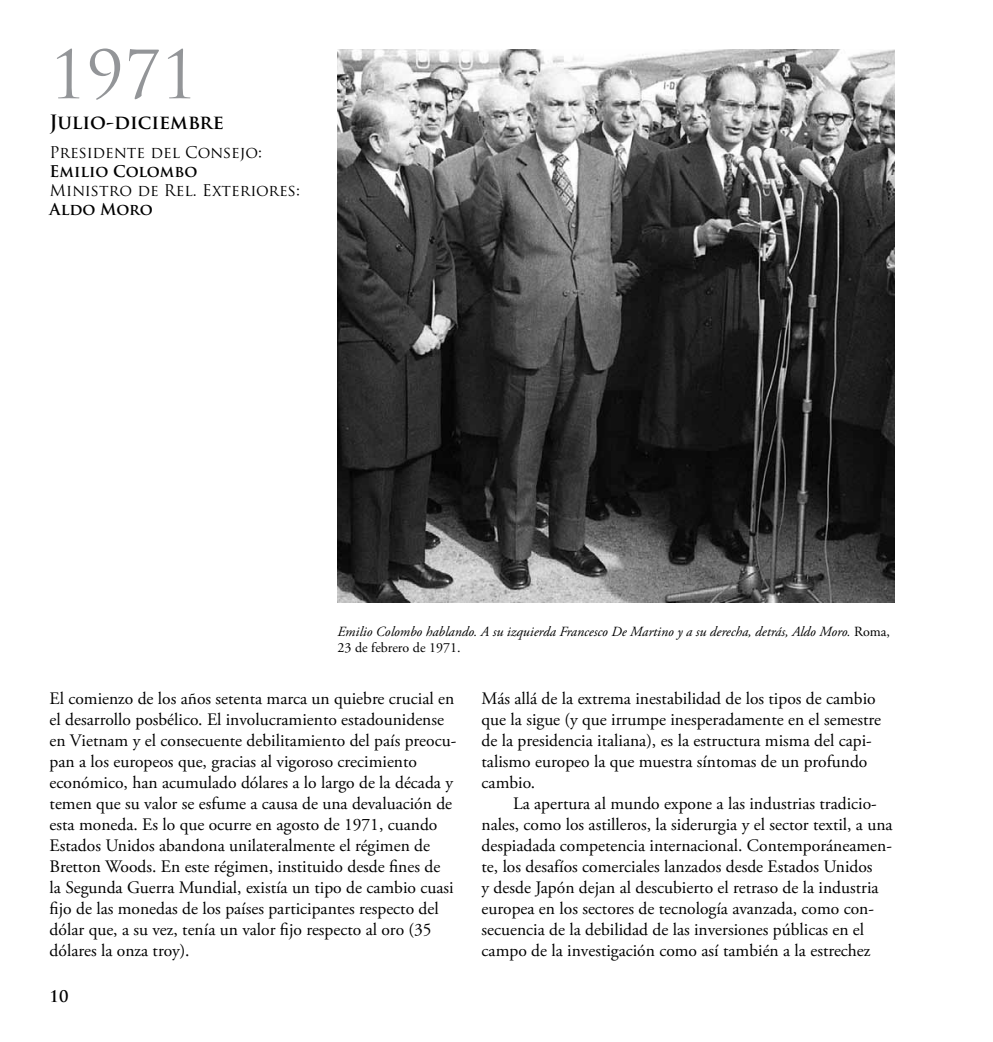
<style>
.page{position:relative;width:993px;height:1042px;background:#fff}
.page>*{position:absolute;margin:0;border:0;box-sizing:border-box;transform-origin:0 0}
.t1{font:64.75px "Trajan Pro";color:#939598}
.t2{font:700 19.25px "Trajan Pro";color:#000}
.t3{font:17.5px/21px "Adobe Garamond Pro";color:#000}
.t4{font:15.75px "Trajan Pro";color:#000}
.t5{font:700 15.75px "Trajan Pro";color:#000}
.t6{font:italic 14px/15.4px "Adobe Garamond Pro";color:#000}
.s1{font-style:normal}
</style>
<div class="page">
<img style="left:337px;top:50px;width:557px;height:553px">
<h1 class="t1" style="left:50px;top:34px;width:149px">1971</h1>
<p class="t2" style="left:50px;top:110px;width:176px">Julio-diciembre</p>
<p class="t4" style="left:50px;top:142px;width:214px">Presidente del Consejo:</p>
<p class="t5" style="left:50px;top:161px;width:149px">Emilio Colombo</p>
<p class="t4" style="left:50px;top:180px;width:252px">Ministro de Rel. Exteriores:</p>
<p class="t5" style="left:50px;top:199px;width:105px">Aldo Moro</p>
<p class="t6" style="left:337px;top:624px;width:553px">Emilio Colombo hablando. A su izquierda Francesco De Martino y a su derecha, detrás, Aldo Moro. <span class="s1">Roma,<br>23 de febrero de 1971.</span></p>
<p class="t3" style="left:50px;top:689px;width:408px">El comienzo de los años setenta marca un quiebre crucial en el desarrollo posbélico. El involucramiento estadounidense en Vietnam y el consecuente debilitamiento del país preocu&shy;pan a los europeos que, gracias al vigoroso crecimiento económico, han acumulado dólares a lo largo de la década y temen que su valor se esfume a causa de una devaluación de esta moneda. Es lo que ocurre en agosto de 1971, cuando Estados Unidos abandona unilateralmente el régimen de Bretton Woods. En este régimen, instituido desde fines de<br>la Segunda Guerra Mundial, existía un tipo de cambio cuasi fijo de las monedas de los países participantes respecto del dólar que, a su vez, tenía un valor fijo respecto al oro (35 dólares la onza troy).</p>
<p class="t3" style="left:481px;top:689px;width:401px">Más allá de la extrema inestabilidad de los tipos de cambio que la sigue (y que irrumpe inesperadamente en el semestre de la presidencia italiana), es la estructura misma del capi&shy;talismo europeo la que muestra síntomas de un profundo cambio.</p>
<p class="t3" style="left:481px;top:794px;width:412px;text-indent:31px">La apertura al mundo expone a las industrias tradicio&shy;nales, como los astilleros, la siderurgia y el sector textil, a una despiadada competencia internacional. Contemporáneamen&shy;te, los desafíos comerciales lanzados desde Estados Unidos<br>y desde Japón dejan al descubierto el retraso de la industria europea en los sectores de tecnología avanzada, como con&shy;secuencia de la debilidad de las inversiones públicas en el campo de la investigación como así también a la estrechez</p>
<p class="t5" style="left:50px;top:986px;width:20px">10</p>
</div>
